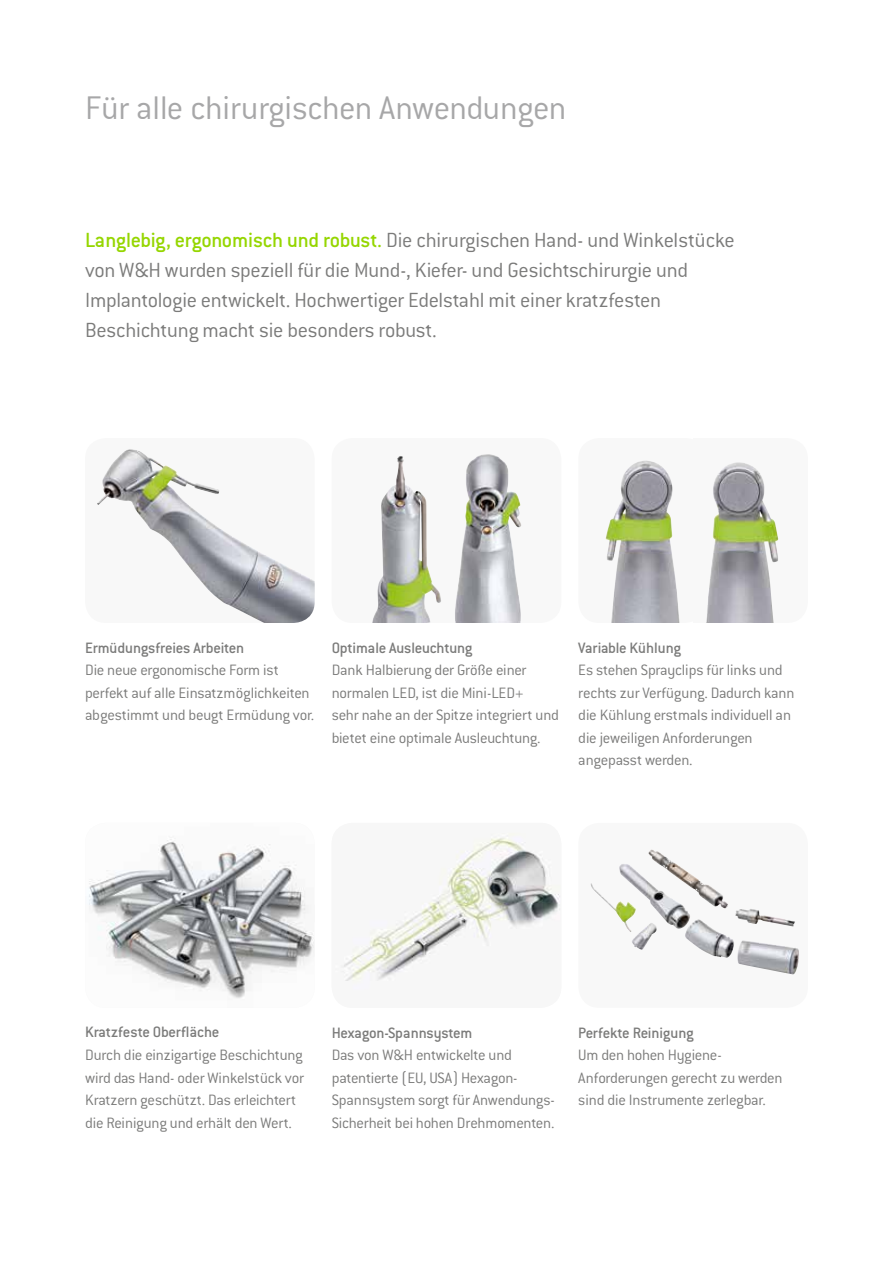
<style>
.page{position:relative;width:893px;height:1263px;background:#fff}
.page>*{position:absolute;margin:0;border:0;box-sizing:border-box;transform-origin:0 0}
.t1{font:300 36px "Conduit ITC";letter-spacing:-.01em;color:#a7a7a8}
.t2{font:300 22.5px/30px "Conduit ITC";letter-spacing:-.015em;color:#7b7b7a}
.t3{font:300 16.5px/22.5px "Conduit ITC";letter-spacing:-.015em;color:#7b7b7a}
.t4{font:500 16.5px "Conduit ITC";letter-spacing:-.015em;color:#7b7b7a}
.s1{font-weight:500;color:#95d600}
</style>
<div class="page">
<img style="left:89px;top:839px;width:225px;height:160px">
<div style="left:578px;top:438px;width:128px;height:185px;background:#f8f8f8;border-radius:21px"></div>
<img style="left:605px;top:460px;width:75px;height:163px">
<div style="left:578px;top:823px;width:230px;height:185px;background:#f8f8f8;border-radius:21px"></div>
<img style="left:590px;top:849px;width:138px;height:81px">
<img style="left:341px;top:833px;width:220px;height:150px">
<img style="left:706px;top:462px;width:73px;height:161px">
<div style="left:85px;top:438px;width:230px;height:185px;background:#f8f8f8;border-radius:21px"></div>
<img style="left:97px;top:449px;width:218px;height:174px">
<div style="left:332px;top:438px;width:229px;height:185px;background:#f8f8f8;border-radius:21px"></div>
<img style="left:455px;top:454px;width:66px;height:169px">
<img style="left:372px;top:456px;width:69px;height:167px">
<h1 class="t1" style="left:85px;top:88px;width:483px">Für alle chirurgischen Anwendungen</h1>
<p class="t2" style="left:85px;top:225px;width:651px"><span class="s1">Langlebig, ergonomisch und robust.</span> Die chirurgischen Hand- und Winkelstücke von W&amp;H wurden speziell für die Mund-, Kiefer- und Gesichtschirurgie und Implantologie entwickelt. Hochwertiger Edelstahl mit einer kratzfesten Beschichtung macht sie besonders robust.</p>
<p class="t4" style="left:85px;top:638px;width:161px">Ermüdungsfreies Arbeiten</p>
<p class="t3" style="left:85px;top:659px;width:231px">Die neue ergonomische Form ist perfekt auf alle Einsatzmöglichkeiten abgestimmt und beugt Ermüdung vor.</p>
<p class="t4" style="left:332px;top:638px;width:142px">Optimale Ausleuchtung</p>
<p class="t3" style="left:332px;top:659px;width:229px">Dank Halbierung der Größe einer normalen LED, ist die Mini-LED+<br>sehr nahe an der Spitze integriert und bietet eine optimale Ausleuchtung.</p>
<p class="t4" style="left:578px;top:638px;width:104px">Variable Kühlung</p>
<p class="t3" style="left:578px;top:659px;width:218px">Es stehen Sprayclips für links und rechts zur Verfügung. Dadurch kann die Kühlung erstmals individuell an die jeweiligen Anforderungen angepasst werden.</p>
<p class="t4" style="left:85px;top:1023px;width:136px">Kratzfeste Oberfläche</p>
<p class="t3" style="left:85px;top:1043px;width:220px">Durch die einzigartige Beschichtung wird das Hand- oder Winkelstück vor Kratzern geschützt. Das erleichtert die Reinigung und erhält den Wert.</p>
<p class="t4" style="left:332px;top:1023px;width:142px">Hexagon-Spannsystem</p>
<p class="t3" style="left:332px;top:1044px;width:225px">Das von W&amp;H entwickelte und patentierte (EU, USA) Hexagon-<br>Spannsystem sorgt für Anwendungs-<br>Sicherheit bei hohen Drehmomenten.</p>
<p class="t4" style="left:578px;top:1023px;width:117px">Perfekte Reinigung</p>
<p class="t3" style="left:578px;top:1044px;width:206px">Um den hohen Hygiene-<br>Anforderungen gerecht zu werden sind die Instrumente zerlegbar.</p>
</div>
